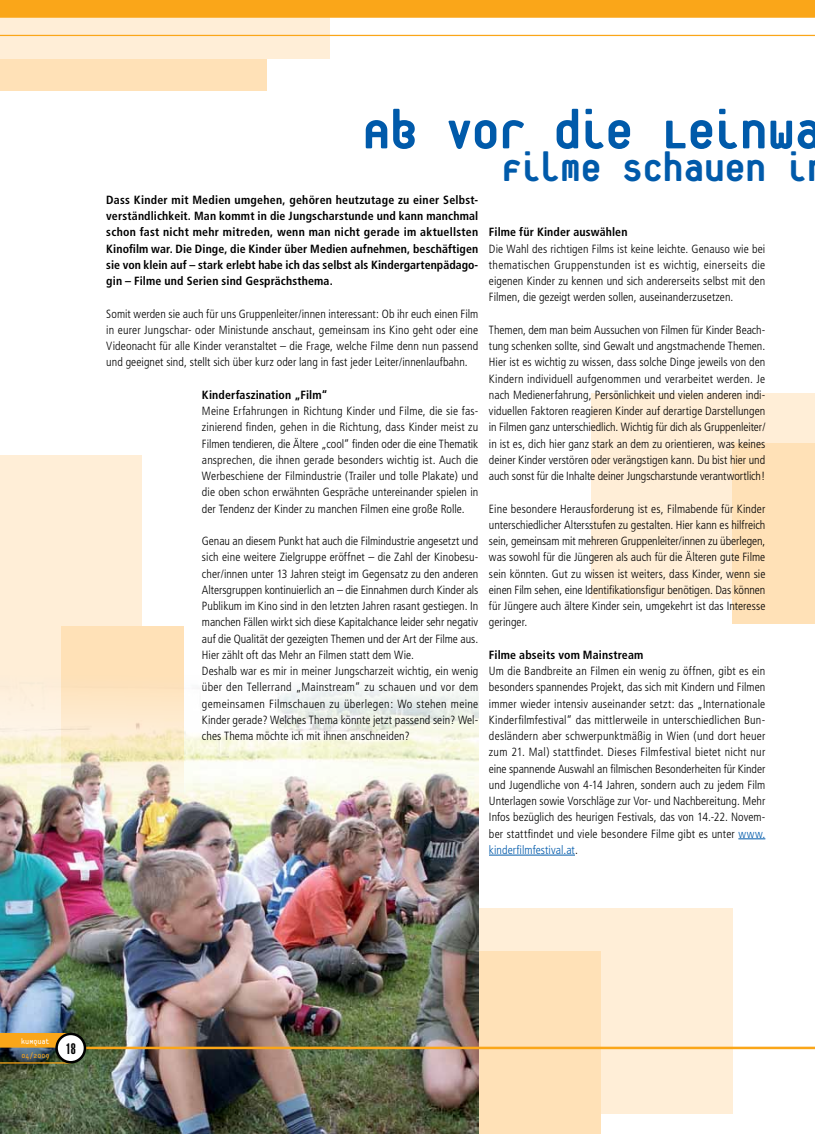
<style>
.page{position:relative;width:815px;height:1134px;background:#fff}
.page>*{position:absolute;margin:0;border:0;box-sizing:border-box;transform-origin:0 0}
.t1{font:800 60px "Platelet";letter-spacing:-.02em;color:#005aaa}
.t2{font:800 45px "Platelet";letter-spacing:-.005em;color:#005aaa}
.t3{font:900 extra-condensed 15px "Helvetica";color:#000}
.t4{font:300 condensed 11.88px/16.2px "Frutiger";letter-spacing:.005em;color:#000;text-align:justify}
.t5{font:700 condensed 11.88px/16.2px "Frutiger";letter-spacing:.01em;color:#000;text-align:justify}
.t6{font:8.75px "Platelet";color:#fff}
.t7{font:8.75px "Platelet";color:#faa619}
.s1{color:#005aaa}
</style>
<div class="page">
<div style="left:245px;top:908px;width:488px;height:206px;background:#ffeed7"></div>
<div style="left:284px;top:951px;width:317px;height:183px;background:#ffe1b7"></div>
<div style="left:0;top:455px;width:142px;height:505px;background:#ffeed7"></div>
<div style="left:0;top:47px;width:266px;height:44px;background:#ffe1b7"></div>
<div style="left:0;top:6px;width:330px;height:53px;background:#ffeed7"></div>
<div style="left:61px;top:626px;width:122px;height:359px;background:#ffe1b7"></div>
<div style="left:592px;top:393px;width:223px;height:206px;background:#ffeed7"></div>
<div style="left:732px;top:443px;width:83px;height:181px;background:#ffe1b7"></div>
<img style="left:0;top:675px;width:478px;height:459px">
<hr style="left:0;top:35px;width:815px;height:1px;background:#faa619">
<hr style="left:83px;top:1047px;width:732px;height:2px;background:#faa619">
<svg style="left:0;top:1033px;width:67px;height:14px"></svg>
<hr style="left:0;top:1062px;width:71px;height:1px;background:#faa619">
<div style="left:57px;top:1034px;width:28px;height:28px;background:#fff;border-radius:50%"></div>
<div style="left:55px;top:1033px;width:31px;height:30px;border:2px solid #000;border-radius:50%"></div>
<div style="left:0;top:0;width:815px;height:18px;background:#faa619"></div>
<svg style="left:738px;top:838px;width:27px;height:1px"></svg>
<hr style="left:489px;top:855px;width:86px;height:1px;background:#005aaa">
<h1 class="t1" style="left:363px;top:107px;width:461px">Ab vor die Leinwa</h1>
<h2 class="t2" style="left:501px;top:150px;width:308px">Filme schauen i</h2>
<p class="t5" style="left:106px;top:192px;width:374px">Dass Kinder mit Medien umgehen, gehören heutzutage zu einer Selbst&shy;verständlichkeit. Man kommt in die Jungscharstunde und kann manchmal schon fast nicht mehr mitreden, wenn man nicht gerade im aktuellsten Kinofilm war. Die Dinge, die Kinder über Medien aufnehmen, beschäftigen sie von klein auf – stark erlebt habe ich das selbst als Kindergartenpädago&shy;gin – Filme und Serien sind Gesprächsthema.</p>
<p class="t4" style="left:106px;top:305px;width:374px">Somit werden sie auch für uns Gruppenleiter/innen interessant: Ob ihr euch einen Film in eurer Jungschar- oder Ministunde anschaut, gemeinsam ins Kino geht oder eine Videonacht für alle Kinder veranstaltet – die Frage, welche Filme denn nun passend und geeignet sind, stellt sich über kurz oder lang in fast jeder Leiter/innenlaufbahn.</p>
<p class="t5" style="left:202px;top:387px;width:127px">Kinderfaszination „Film“</p>
<p class="t4" style="left:202px;top:403px;width:278px">Meine Erfahrungen in Richtung Kinder und Filme, die sie fas&shy;zinierend finden, gehen in die Richtung, dass Kinder meist zu Filmen tendieren, die Ältere „cool“ finden oder die eine Thematik ansprechen, die ihnen gerade besonders wichtig ist. Auch die Werbeschiene der Filmindustrie (Trailer und tolle Plakate) und die oben schon erwähnten Gespräche untereinander spielen in der Tendenz der Kinder zu manchen Filmen eine große Rolle.</p>
<p class="t4" style="left:202px;top:533px;width:278px;text-align:left">Genau an diesem Punkt hat auch die Filmindustrie angesetzt und sich eine weitere Zielgruppe eröffnet – die Zahl der Kinobesu&shy;cher/innen unter 13 Jahren steigt im Gegensatz zu den anderen Altersgruppen kontinuierlich an – die Einnahmen durch Kinder als Publikum im Kino sind in den letzten Jahren rasant gestiegen. In manchen Fällen wirkt sich diese Kapitalchance leider sehr negativ auf die Qualität der gezeigten Themen und der Art der Filme aus.<br>Hier zählt oft das Mehr an Filmen statt dem Wie.<br>Deshalb war es mir in meiner Jungscharzeit wichtig, ein wenig über den Tellerrand „Mainstream“ zu schauen und vor dem gemeinsamen Filmschauen zu überlegen: Wo stehen meine Kinder gerade? Welches Thema könnte jetzt passend sein? Wel&shy;ches Thema möchte ich mit ihnen anschneiden?</p>
<p class="t5" style="left:489px;top:224px;width:140px">Filme für Kinder auswählen</p>
<p class="t4" style="left:489px;top:240px;width:278px">Die Wahl des richtigen Films ist keine leichte. Genauso wie bei thematischen Gruppenstunden ist es wichtig, einerseits die eigenen Kinder zu kennen und sich andererseits selbst mit den Filmen, die gezeigt werden sollen, auseinanderzusetzen.</p>
<p class="t4" style="left:489px;top:322px;width:278px">Themen, dem man beim Aussuchen von Filmen für Kinder Beach&shy;tung schenken sollte, sind Gewalt und angstmachende Themen.<br>Hier ist es wichtig zu wissen, dass solche Dinge jeweils von den Kindern individuell aufgenommen und verarbeitet werden. Je nach Medienerfahrung, Persönlichkeit und vielen anderen indi&shy;viduellen Faktoren reagieren Kinder auf derartige Darstellungen in Filmen ganz unterschiedlich. Wichtig für dich als Gruppenleiter/ in ist es, dich hier ganz stark an dem zu orientieren, was keines deiner Kinder verstören oder verängstigen kann. Du bist hier und auch sonst für die Inhalte deiner Jungscharstunde verantwortlich!</p>
<p class="t4" style="left:489px;top:500px;width:278px">Eine besondere Herausforderung ist es, Filmabende für Kinder unterschiedlicher Altersstufen zu gestalten. Hier kann es hilfreich sein, gemeinsam mit mehreren Gruppenleiter/innen zu überlegen, was sowohl für die Jüngeren als auch für die Älteren gute Filme sein könnten. Gut zu wissen ist weiters, dass Kinder, wenn sie einen Film sehen, eine Identifikationsfigur benötigen. Das können für Jüngere auch ältere Kinder sein, umgekehrt ist das Interesse geringer.</p>
<p class="t5" style="left:489px;top:646px;width:156px">Filme abseits vom Mainstream</p>
<p class="t4" style="left:489px;top:663px;width:278px">Um die Bandbreite an Filmen ein wenig zu öffnen, gibt es ein besonders spannendes Projekt, das sich mit Kindern und Filmen immer wieder intensiv auseinander setzt: das „Internationale Kinderfilmfestival“ das mittlerweile in unterschiedlichen Bun&shy;desländern aber schwerpunktmäßig in Wien (und dort heuer zum 21. Mal) stattfindet. Dieses Filmfestival bietet nicht nur eine spannende Auswahl an filmischen Besonderheiten für Kinder und Jugendliche von 4-14 Jahren, sondern auch zu jedem Film Unterlagen sowie Vorschläge zur Vor- und Nachbereitung. Mehr Infos bezüglich des heurigen Festivals, das von 14.-22. Novem&shy;ber stattfindet und viele besondere Filme gibt es unter <span class="s1">www. kinderfilmfestival.at</span>.</p>
<p class="t6" style="left:21px;top:1038px;width:30px">kuMquat</p>
<p class="t7" style="left:21px;top:1052px;width:30px">04/2009</p>
<p class="t3" style="left:66px;top:1040px;width:11px">18</p>
</div>
